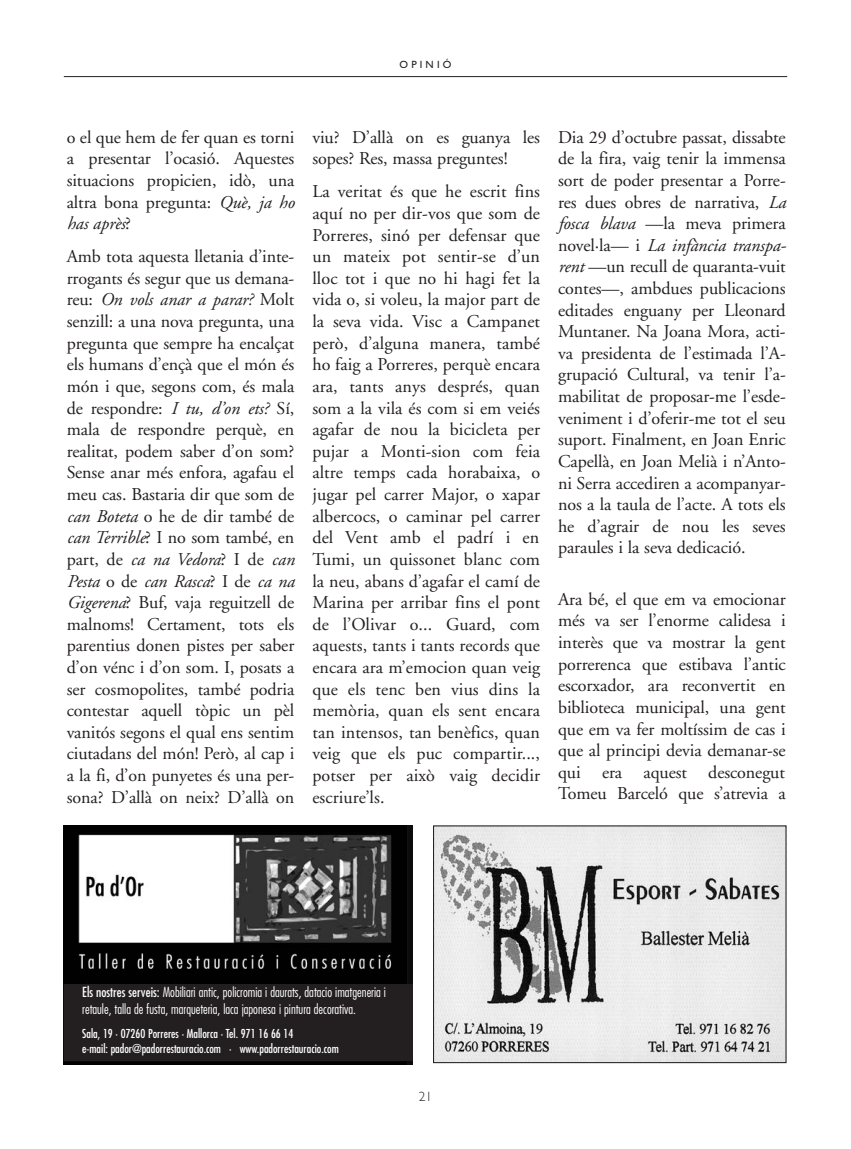
<style>
.page{position:relative;width:851px;height:1149px;background:#fff}
.page>*{position:absolute;margin:0;border:0;box-sizing:border-box;transform-origin:0 0}
.t1{font:18px/21.6px "Adobe Garamond";letter-spacing:-.005em;color:#231f20;text-align:justify}
.t2{font:300 condensed 13.5px/17.1px "Futura";color:#fff}
.t3{font:300 13.5px "Gill Sans";color:#231f20}
.t4{font:condensed 12px/15.6px "Futura";color:#fff}
.t5{font:10.5px "Gill Sans";letter-spacing:.3em;color:#231f20}
.s1{font-style:italic}
.s2{font-weight:400}
</style>
<div class="page">
<hr style="left:64px;top:76px;width:723px;height:1px;background:#231f20">
<img style="left:435px;top:827px;width:349px;height:233px">
<img style="left:63px;top:825px;width:349px;height:239px">
<div style="left:64px;top:983px;width:348px;height:76px;background:#231f20"></div>
<p class="t5" style="left:399px;top:61px;width:53px">OPINIÓ</p>
<p class="t1" style="left:67px;top:128px;width:229px">o el que hem de fer quan es torni a presentar l’ocasió. Aquestes situacions propicien, idò, una altra bona pregunta: <span class="s1">Què, ja ho has après</span>?</p>
<p class="t1" style="left:67px;top:247px;width:229px">Amb tota aquesta lletania d’inte&shy;rrogants és segur que us demana&shy;reu: <span class="s1">On vols anar a parar?</span> Molt senzill: a una nova pregunta, una pregunta que sempre ha encalçat els humans d’ençà que el món és món i que, segons com, és mala de respondre: <span class="s1">I tu, d’on ets?</span> Sí, mala de respondre perquè, en realitat, podem saber d’on som?<br>Sense anar més enfora, agafau el meu cas. Bastaria dir que som de <span class="s1">can Boteta</span> o he de dir també de <span class="s1">can Terrible</span>? I no som també, en part, de <span class="s1">ca na Vedora</span>? I de <span class="s1">can Pesta</span> o de <span class="s1">can Rasca</span>? I de <span class="s1">ca na Gigerena</span>? Buf, vaja reguitzell de malnoms! Certament, tots els parentius donen pistes per saber d’on vénc i d’on som. I, posats a ser cosmopolites, també podria contestar aquell tòpic un pèl vanitós segons el qual ens sentim ciutadans del món! Però, al cap i a la fi, d’on punyetes és una per&shy;sona? D’allà on neix? D’allà on</p>
<p class="t1" style="left:312px;top:128px;width:229px">viu? D’allà on es guanya les sopes? Res, massa preguntes!</p>
<p class="t1" style="left:312px;top:182px;width:229px">La veritat és que he escrit fins aquí no per dir-vos que som de Porreres, sinó per defensar que un mateix pot sentir-se d’un lloc tot i que no hi hagi fet la vida o, si voleu, la major part de la seva vida. Visc a Campanet però, d’alguna manera, també ho faig a Porreres, perquè encara ara, tants anys després, quan som a la vila és com si em veiés agafar de nou la bicicleta per pujar a Monti-sion com feia altre temps cada horabaixa, o jugar pel carrer Major, o xapar albercocs, o caminar pel carrer del Vent amb el padrí i en Tumi, un quissonet blanc com la neu, abans d’agafar el camí de Marina per arribar fins el pont de l’Olivar o... Guard, com aquests, tants i tants records que encara ara m’emocion quan veig que els tenc ben vius dins la memòria, quan els sent encara tan intensos, tan benèfics, quan veig que els puc compartir..., potser per això vaig decidir escriure’ls.</p>
<p class="t1" style="left:558px;top:128px;width:230px">Dia 29 d’octubre passat, dissabte de la fira, vaig tenir la immensa sort de poder presentar a Porre&shy;res dues obres de narrativa, <span class="s1">La fosca blava</span> —la meva primera novel·la— i <span class="s1">La infància transpa&shy;rent</span> —un recull de quaranta-vuit contes—, ambdues publicacions editades enguany per Lleonard Muntaner. Na Joana Mora, acti&shy;va presidenta de l’estimada l’A&shy;grupació Cultural, va tenir l’a&shy;mabilitat de proposar-me l’esde&shy;veniment i d’oferir-me tot el seu suport. Finalment, en Joan Enric Capellà, en Joan Melià i n’Anto&shy;ni Serra accediren a acompanyar&shy;nos a la taula de l’acte. A tots els he d’agrair de nou les seves paraules i la seva dedicació.</p>
<p class="t1" style="left:558px;top:589px;width:229px">Ara bé, el que em va emocionar més va ser l’enorme calidesa i interès que va mostrar la gent porrerenca que estibava l’antic escorxador, ara reconvertit en biblioteca municipal, una gent que em va fer moltíssim de cas i que al principi devia demanar-se qui era aquest desconegut Tomeu Barceló que s’atrevia a</p>
<p class="t2" style="left:82px;top:983px;width:305px"><span class="s2">Els nostres serveis:</span> Mobiliari antic, policromia i daurats, datacio imatgeneria i retaule, talla de fusta, marqueteria, laca japonesa i pintura decorativa.</p>
<p class="t4" style="left:82px;top:1026px;width:258px">Sala, 19 · 07260 Porreres · Mallorca · Tel. 971 16 66 14<br>e-mail: pador@padorrestauracio.com · www.padorrestauracio.com</p>
<p class="t3" style="left:418px;top:1090px;width:15px">21</p>
</div>
